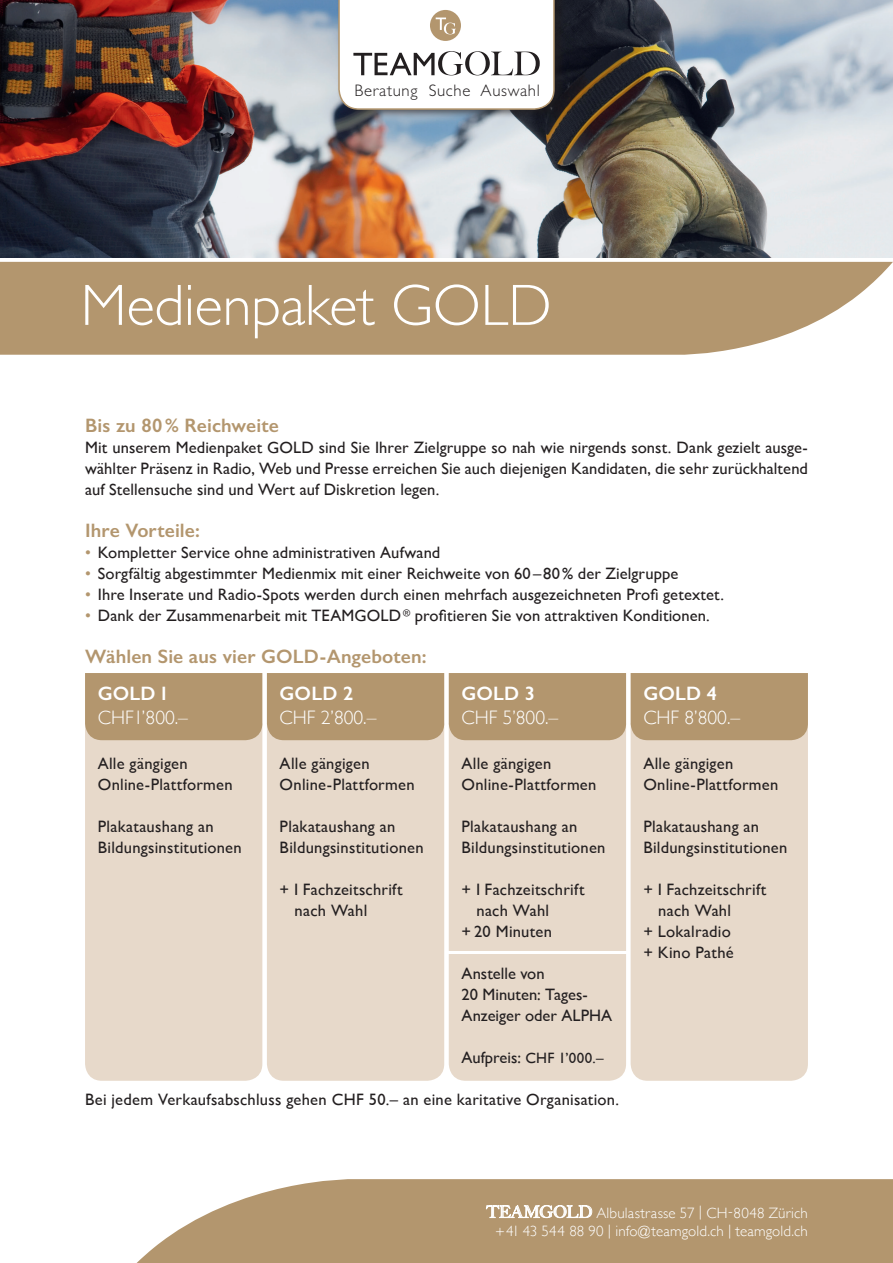
<style>
.page{position:relative;width:893px;height:1263px;background:#fff}
.page>*{position:absolute;margin:0;border:0;box-sizing:border-box;transform-origin:0 0}
.Stellenbeschrieb{font:300 58.5px "Gill Sans";letter-spacing:-.005em;color:#fff}
.Fliesstext_Titel{font:600 19.5px "Gill Sans";letter-spacing:.005em;color:#b3966e}
.t1{font:300 19.5px "Gill Sans";color:#fff}
.Fliesstext_Titel-2{font:600 19.5px "Gill Sans";letter-spacing:.01em;color:#fff}
.t2{font:300 16.65px "Gill Sans";letter-spacing:.04em;color:#231f20}
.Fliesstext{font:16.5px/21px "Gill Sans";letter-spacing:.01em;color:#231f20;text-align:justify}
.t3{font:300 15px "Gill Sans";letter-spacing:.01em;color:#fff}
.Fliesstext-2{font:15px "Gill Sans";letter-spacing:.025em;color:#231f20}
.s1{color:#b3966e}
.s2{font-size:16.5px}
.s3{font-family:"Big Caslon";font-weight:500;font-size:16.5px}
</style>
<div class="page">
<img style="left:0;top:0;width:893px;height:257px">
<div style="left:85px;top:740px;width:177px;height:341px;background:#e7d9ca"></div>
<div style="left:267px;top:740px;width:177px;height:341px;background:#e7d9ca"></div>
<div style="left:449px;top:740px;width:177px;height:341px;background:#e7d9ca"></div>
<div style="left:631px;top:740px;width:177px;height:341px;background:#e7d9ca"></div>
<div style="left:85px;top:673px;width:723px;height:67px;background:#b3966e"></div>
<hr style="left:448px;top:951px;width:179px;height:2px;background:#fff">
<div style="left:336px;top:0;width:230px;height:119px;background:#231f20;opacity:.65"></div>
<svg style="left:337px;top:0;width:218px;height:111px"></svg>
<svg style="left:0;top:262px;width:893px;height:93px;background:#b89d78"></svg>
<svg style="left:137px;top:1179px;width:756px;height:84px;background:#ba9f7b"></svg>
<svg style="left:486px;top:1205px;width:106px;height:13px"></svg>
<p class="t2" style="left:355px;top:77px;width:187px">Beratung Suche Auswahl</p>
<p class="Stellenbeschrieb" style="left:81px;top:260px;width:472px">Medienpaket GOLD</p>
<p class="Fliesstext_Titel" style="left:85px;top:414px;width:195px">Bis zu 80% Reichweite</p>
<p class="Fliesstext" style="left:85px;top:437px;width:724px">Mit unserem Medienpaket GOLD sind Sie Ihrer Zielgruppe so nah wie nirgends sonst. Dank gezielt ausge&shy;wählter Präsenz in Radio, Web und Presse erreichen Sie auch diejenigen Kandidaten, die sehr zurückhaltend auf Stellensuche sind und Wert auf Diskretion legen.</p>
<p class="Fliesstext_Titel" style="left:85px;top:519px;width:116px">Ihre Vorteile:</p>
<p class="Fliesstext" style="left:85px;top:542px;width:357px"><span class="s1">•</span> Kompletter Service ohne administrativen Aufwand</p>
<p class="Fliesstext" style="left:85px;top:563px;width:595px"><span class="s1">•</span> Sorgfältig abgestimmter Medienmix mit einer Reichweite von 60–80% der Zielgruppe</p>
<p class="Fliesstext" style="left:85px;top:584px;width:640px"><span class="s1">•</span> Ihre Inserate und Radio-Spots werden durch einen mehrfach ausgezeichneten Profi getextet.</p>
<p class="Fliesstext" style="left:85px;top:605px;width:626px"><span class="s1">•</span> Dank der Zusammenarbeit mit TEAMGOLD <sup>®</sup> profitieren Sie von attraktiven Konditionen.</p>
<p class="Fliesstext_Titel" style="left:85px;top:645px;width:343px">Wählen Sie aus vier GOLD-Angeboten:</p>
<p class="Fliesstext_Titel-2" style="left:98px;top:682px;width:73px">GOLD 1</p>
<p class="t1" style="left:98px;top:702px;width:92px">CHF1’800.–</p>
<p class="Fliesstext_Titel-2" style="left:280px;top:682px;width:75px">GOLD 2</p>
<p class="t1" style="left:280px;top:702px;width:98px">CHF 2’800.–</p>
<p class="Fliesstext_Titel-2" style="left:461px;top:682px;width:75px">GOLD 3</p>
<p class="t1" style="left:461px;top:702px;width:98px">CHF 5’800.–</p>
<p class="Fliesstext_Titel-2" style="left:643px;top:682px;width:75px">GOLD 4</p>
<p class="t1" style="left:643px;top:702px;width:98px">CHF 8’800.–</p>
<p class="Fliesstext" style="left:98px;top:752px;width:91px">Alle gängigen</p>
<p class="Fliesstext" style="left:98px;top:773px;width:136px">Online-Plattformen</p>
<p class="Fliesstext" style="left:98px;top:815px;width:117px">Plakataushang an</p>
<p class="Fliesstext" style="left:98px;top:836px;width:146px">Bildungsinstitutionen</p>
<p class="Fliesstext" style="left:280px;top:752px;width:91px">Alle gängigen</p>
<p class="Fliesstext" style="left:280px;top:773px;width:136px">Online-Plattformen</p>
<p class="Fliesstext" style="left:280px;top:815px;width:117px">Plakataushang an</p>
<p class="Fliesstext" style="left:280px;top:836px;width:146px">Bildungsinstitutionen</p>
<p class="Fliesstext" style="left:280px;top:878px;width:125px">+ 1 Fachzeitschrift</p>
<p class="Fliesstext" style="left:295px;top:899px;width:74px">nach Wahl</p>
<p class="Fliesstext" style="left:461px;top:752px;width:91px">Alle gängigen</p>
<p class="Fliesstext" style="left:461px;top:773px;width:136px">Online-Plattformen</p>
<p class="Fliesstext" style="left:461px;top:815px;width:117px">Plakataushang an</p>
<p class="Fliesstext" style="left:461px;top:836px;width:146px">Bildungsinstitutionen</p>
<p class="Fliesstext" style="left:461px;top:878px;width:125px">+ 1 Fachzeitschrift</p>
<p class="Fliesstext" style="left:476px;top:899px;width:74px">nach Wahl</p>
<p class="Fliesstext" style="left:461px;top:920px;width:92px">+ 20 Minuten</p>
<p class="Fliesstext" style="left:461px;top:962px;width:85px">Anstelle von</p>
<p class="Fliesstext" style="left:461px;top:983px;width:128px">20 Minuten: Tages-</p>
<p class="Fliesstext" style="left:461px;top:1004px;width:152px">Anzeiger oder ALPHA</p>
<p class="Fliesstext-2" style="left:461px;top:1049px;width:143px"><span class="s2">Aufpreis:</span> CHF 1’000.–</p>
<p class="Fliesstext" style="left:643px;top:752px;width:91px">Alle gängigen</p>
<p class="Fliesstext" style="left:643px;top:773px;width:136px">Online-Plattformen</p>
<p class="Fliesstext" style="left:643px;top:815px;width:117px">Plakataushang an</p>
<p class="Fliesstext" style="left:643px;top:836px;width:146px">Bildungsinstitutionen</p>
<p class="Fliesstext" style="left:643px;top:878px;width:125px">+ 1 Fachzeitschrift</p>
<p class="Fliesstext" style="left:658px;top:899px;width:74px">nach Wahl</p>
<p class="Fliesstext" style="left:643px;top:920px;width:89px">+ Lokalradio</p>
<p class="Fliesstext" style="left:643px;top:941px;width:92px">+ Kino Pathé</p>
<p class="Fliesstext" style="left:85px;top:1089px;width:535px">Bei jedem Verkaufsabschluss gehen CHF 50.– an eine karitative Organisation.</p>
<p class="t3" style="left:487px;top:1201px;width:323px"><span class="s3">TEAMGOLD</span> Albulastrasse 57 | CH-8048 Zürich</p>
<p class="t3" style="left:495px;top:1219px;width:314px">+41 43 544 88 90 | info@teamgold.ch | teamgold.ch</p>
</div>
